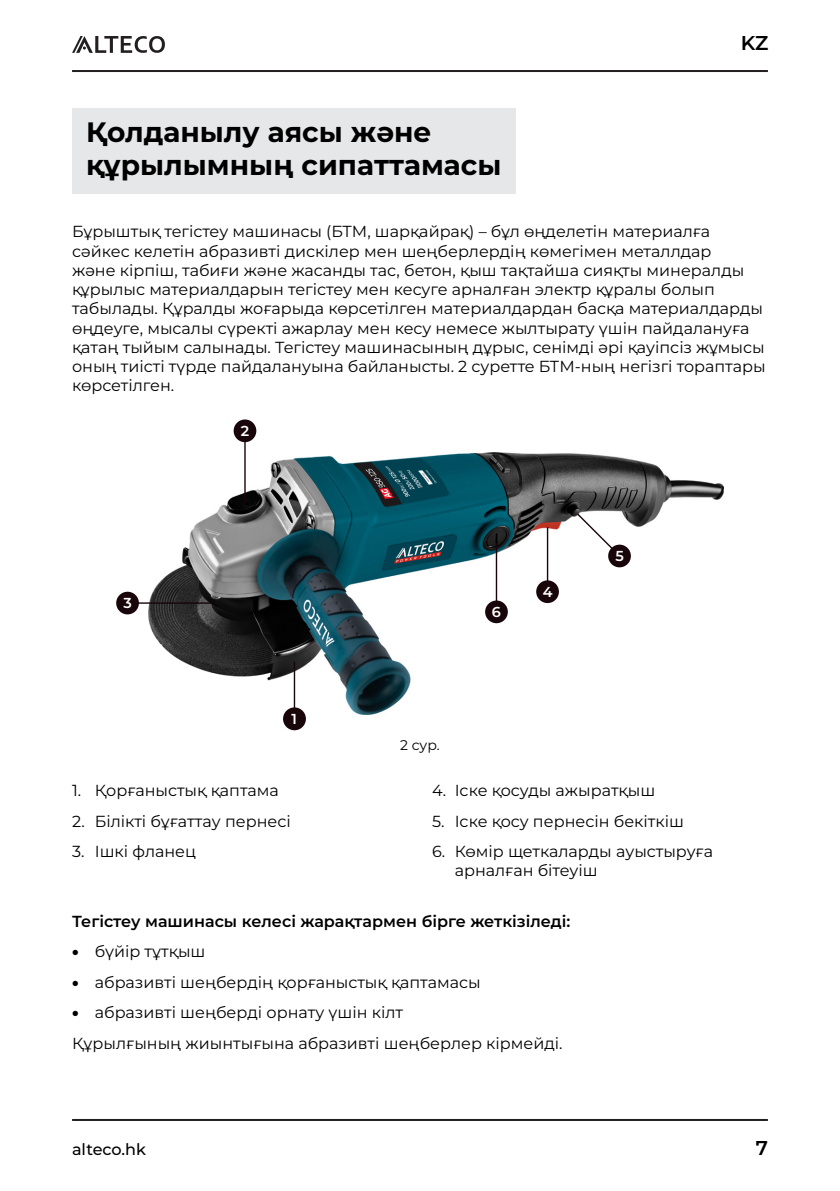
<style>
.page{position:relative;width:840px;height:1191px;background:#fff}
.page>*{position:absolute;margin:0;border:0;box-sizing:border-box;transform-origin:0 0}
.t1{font:700 28px/33.6px "Montserrat";color:#000}
.t2{font:600 20px "Montserrat";color:#000}
.t3{font:16px/19.2px "Montserrat";color:#000}
.t4{font:600 16px "Montserrat";color:#000}
.t5{font:500 16px "Montserrat";color:#000}
.t6{font:600 14.4px "Montserrat";color:#fff}
.t7{font:14px "Montserrat";color:#000}
.s1{font-weight:900}
</style>
<div class="page">
<hr style="left:72px;top:70px;width:695px;height:2px;background:#231f20">
<hr style="left:72px;top:1119px;width:695px;height:2px;background:#231f20">
<svg style="left:72px;top:36px;width:93px;height:17px"></svg>
<img style="left:149px;top:453px;width:574px;height:261px">
<svg style="left:575px;top:512px;width:46px;height:46px"></svg>
<hr style="left:244px;top:426px;width:1px;height:79px;background:#17050b">
<hr style="left:495px;top:544px;width:2px;height:66px;background:#17050b">
<hr style="left:546px;top:527px;width:2px;height:67px;background:#17050b">
<hr style="left:293px;top:661px;width:2px;height:55px;background:#17050b">
<hr style="left:127px;top:602px;width:84px;height:2px;background:#17050b">
<div style="left:233px;top:419px;width:23px;height:23px;background:#18060b;border-radius:50%"></div>
<div style="left:116px;top:592px;width:23px;height:22px;background:#18060b;border-radius:50%"></div>
<div style="left:608px;top:544px;width:22px;height:23px;background:#18060b;border-radius:50%"></div>
<div style="left:485px;top:600px;width:22px;height:23px;background:#18060b;border-radius:50%"></div>
<div style="left:536px;top:580px;width:22px;height:23px;background:#18060b;border-radius:50%"></div>
<div style="left:283px;top:707px;width:23px;height:23px;background:#18060b;border-radius:50%"></div>
<div style="left:72px;top:108px;width:443px;height:86px;background:#e6e7e9"></div>
<p class="t1" style="left:86px;top:114px;width:416px">Қолданылу аясы және құрылымның сипаттамасы</p>
<p class="t2" style="left:740px;top:29px;width:29px">KZ</p>
<p class="t3" style="left:72px;top:222px;width:694px">Бұрыштық тегістеу машинасы (БТМ, шарқайрақ) – бұл өңделетін материалға сәйкес келетін абразивті дискілер мен шеңберлердің көмегімен металлдар<br>және кірпіш, табиғи және жасанды тас, бетон, қыш тақтайша сияқты минералды құрылыс материалдарын тегістеу мен кесуге арналған электр құралы болып табылады. Құралды жоғарыда көрсетілген материалдардан басқа материалдарды өңдеуге, мысалы сүректі ажарлау мен кесу немесе жылтырату үшін пайдалануға қатаң тыйым салынады. Тегістеу машинасының дұрыс, сенімді әрі қауіпсіз жұмысы оның тиісті түрде пайдалануына байланысты. 2 суретте БТМ-ның негізгі тораптары көрсетілген.</p>
<p class="t6" style="left:123px;top:593px;width:10px">3</p>
<p class="t6" style="left:241px;top:420px;width:10px">2</p>
<p class="t6" style="left:291px;top:708px;width:7px">1</p>
<p class="t3" style="left:72px;top:780px;width:208px">1. Қорғаныстық қаптама</p>
<p class="t3" style="left:72px;top:810px;width:220px">2. Білікті бұғаттау пернесі</p>
<p class="t3" style="left:72px;top:841px;width:125px">3. Ішкі фланец</p>
<p class="t7" style="left:400px;top:735px;width:41px">2 сур.</p>
<p class="t6" style="left:491px;top:601px;width:11px">6</p>
<p class="t6" style="left:542px;top:581px;width:11px">4</p>
<p class="t6" style="left:615px;top:546px;width:10px">5</p>
<p class="t3" style="left:432px;top:780px;width:225px">4. Іске қосуды ажыратқыш</p>
<p class="t3" style="left:432px;top:810px;width:253px">5. Іске қосу пернесін бекіткіш</p>
<p class="t3" style="left:454px;top:841px;width:260px;text-indent:-23px">6. Көмір щеткаларды ауыстыруға арналған бітеуіш</p>
<p class="t4" style="left:72px;top:909px;width:499px">Тегістеу машинасы келесі жарақтармен бірге жеткізіледі:</p>
<p class="t3" style="left:72px;top:941px;width:135px"><span class="s1">•</span> бүйір тұтқыш</p>
<p class="t3" style="left:72px;top:972px;width:410px"><span class="s1">•</span> абразивті шеңбердің қорғаныстық қаптамасы</p>
<p class="t3" style="left:72px;top:1002px;width:332px"><span class="s1">•</span> абразивті шеңберді орнату үшін кілт</p>
<p class="t3" style="left:72px;top:1033px;width:492px">Құрылғының жиынтығына абразивті шеңберлер кірмейді.</p>
<p class="t5" style="left:72px;top:1138px;width:75px">alteco.hk</p>
<p class="t2" style="left:755px;top:1133px;width:14px">7</p>
</div>
